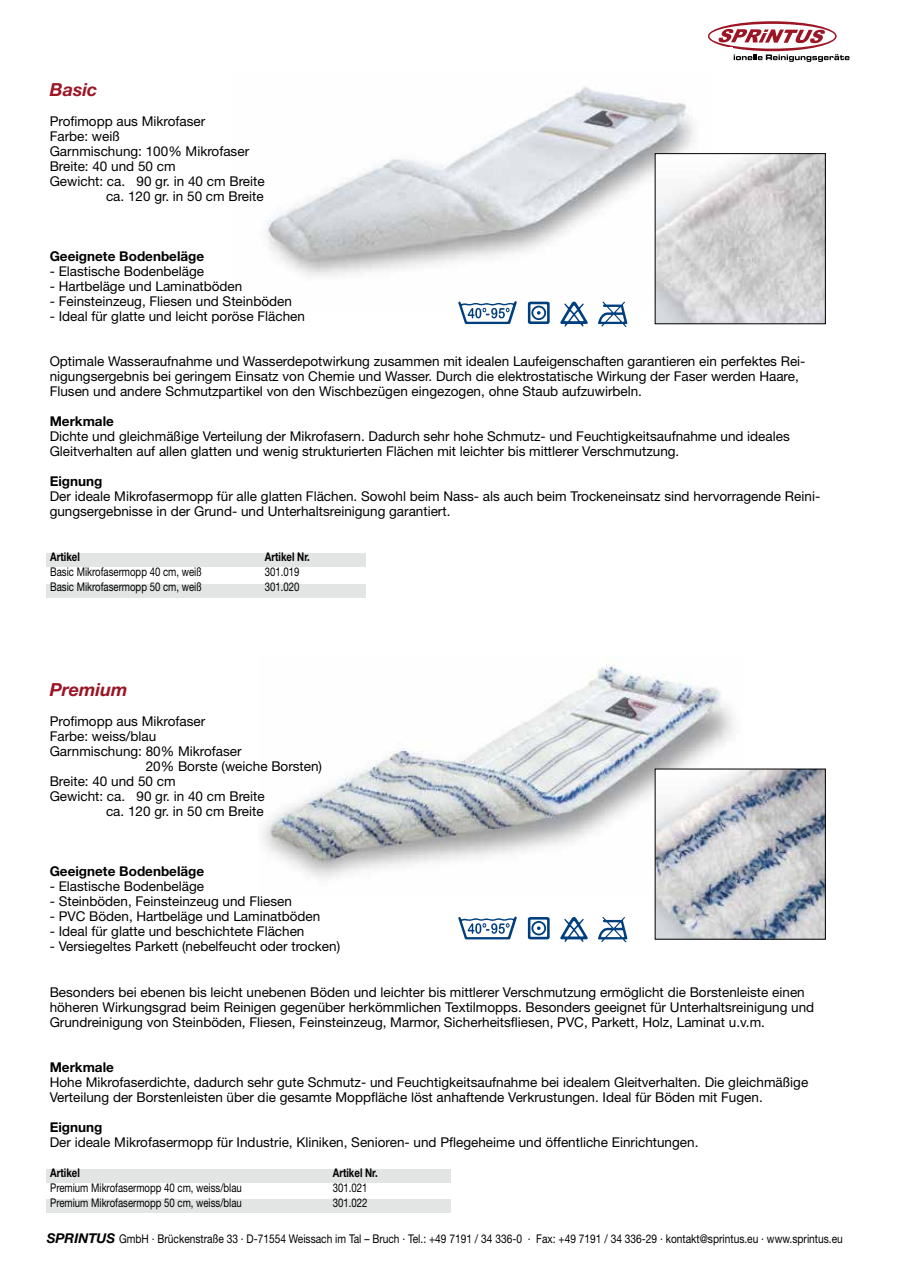
<style>
.page{position:relative;width:898px;height:1272px;background:#fff}
.page>*{position:absolute;margin:0;border:0;box-sizing:border-box;transform-origin:0 0}
.t1{font:italic 700 18px "Helvetica Neue";color:#9b1525}
.t2{font:13.5px/15px "Helvetica Neue";color:#000}
.t3{font:700 13.5px "Helvetica Neue";color:#000}
.t4{font:12px/15px "Helvetica Neue";color:#000;scale:.8 1}
.t5{font:12px "Helvetica Neue";color:#000;scale:.85 1}
.t6{font:700 12px "Helvetica Neue";color:#000;scale:.8 1}
.s1{font-weight:700;font-style:italic;font-size:13.5px}
</style>
<div class="page">
<svg style="left:708px;top:21px;width:141px;height:41px"></svg>
<div style="left:220px;top:47px;width:512px;height:265px;background:#fff"></div>
<img style="left:267px;top:87px;width:426px;height:223px">
<img style="left:262px;top:664px;width:473px;height:214px">
<div style="left:47px;top:584px;width:319px;height:13px;background:#e3e4e4"></div>
<div style="left:47px;top:1199px;width:404px;height:13px;background:#e3e4e4"></div>
<div style="left:47px;top:554px;width:319px;height:13px;background:#e3e4e4"></div>
<div style="left:47px;top:1169px;width:404px;height:13px;background:#e3e4e4"></div>
<img style="left:656px;top:770px;width:167px;height:167px">
<img style="left:656px;top:155px;width:167px;height:167px">
<svg style="left:458px;top:916px;width:58px;height:23px"></svg>
<svg style="left:598px;top:917px;width:29px;height:25px"></svg>
<svg style="left:560px;top:917px;width:27px;height:24px"></svg>
<svg style="left:527px;top:917px;width:22px;height:22px"></svg>
<svg style="left:458px;top:301px;width:58px;height:23px"></svg>
<svg style="left:597px;top:301px;width:30px;height:26px"></svg>
<svg style="left:560px;top:301px;width:27px;height:25px"></svg>
<svg style="left:527px;top:301px;width:22px;height:23px"></svg>
<h1 class="t1" style="left:50px;top:78px;width:49px">Basic</h1>
<p class="t2" style="left:50px;top:114px;width:157px">Profimopp aus Mikrofaser</p>
<p class="t2" style="left:50px;top:129px;width:72px">Farbe: weiß</p>
<p class="t2" style="left:50px;top:144px;width:201px">Garnmischung: 100% Mikrofaser</p>
<p class="t2" style="left:50px;top:159px;width:127px">Breite: 40 und 50 cm</p>
<p class="t2" style="left:50px;top:174px;width:216px">Gewicht: ca. 90 gr. in 40 cm Breite</p>
<p class="t2" style="left:106px;top:189px;width:159px">ca. 120 gr. in 50 cm Breite</p>
<p class="t3" style="left:50px;top:248px;width:156px">Geeignete Bodenbeläge</p>
<p class="t2" style="left:50px;top:264px;width:156px">- Elastische Bodenbeläge</p>
<p class="t2" style="left:50px;top:278px;width:194px">- Hartbeläge und Laminatböden</p>
<p class="t2" style="left:50px;top:293px;width:244px">- Feinsteinzeug, Fliesen und Steinböden</p>
<p class="t2" style="left:50px;top:308px;width:257px">- Ideal für glatte und leicht poröse Flächen</p>
<p class="t2" style="left:50px;top:353px;width:757px">Optimale Wasseraufnahme und Wasserdepotwirkung zusammen mit idealen Laufeigenschaften garantieren ein perfektes Rei&shy;nigungsergebnis bei geringem Einsatz von Chemie und Wasser. Durch die elektrostatische Wirkung der Faser werden Haare,<br>Flusen und andere Schmutzpartikel von den Wischbezügen eingezogen, ohne Staub aufzuwirbeln.</p>
<p class="t3" style="left:50px;top:413px;width:66px">Merkmale</p>
<p class="t2" style="left:50px;top:428px;width:741px">Dichte und gleichmäßige Verteilung der Mikrofasern. Dadurch sehr hohe Schmutz- und Feuchtigkeitsaufnahme und ideales<br>Gleitverhalten auf allen glatten und wenig strukturierten Flächen mit leichter bis mittlerer Verschmutzung.</p>
<p class="t3" style="left:50px;top:473px;width:54px">Eignung</p>
<p class="t2" style="left:50px;top:488px;width:771px">Der ideale Mikrofasermopp für alle glatten Flächen. Sowohl beim Nass- als auch beim Trockeneinsatz sind hervorragende Reini&shy;gungsergebnisse in der Grund- und Unterhaltsreinigung garantiert.</p>
<p class="t6" style="left:50px;top:549px;width:39px">Artikel</p>
<p class="t4" style="left:50px;top:564px;width:191px">Basic Mikrofasermopp 40 cm, weiß<br>Basic Mikrofasermopp 50 cm, weiß</p>
<p class="t6" style="left:265px;top:549px;width:58px">Artikel Nr.</p>
<p class="t4" style="left:265px;top:564px;width:45px">301.019<br>301.020</p>
<h1 class="t1" style="left:50px;top:678px;width:79px">Premium</h1>
<p class="t2" style="left:50px;top:714px;width:157px">Profimopp aus Mikrofaser</p>
<p class="t2" style="left:50px;top:729px;width:108px">Farbe: weiss/blau</p>
<p class="t2" style="left:50px;top:744px;width:193px">Garnmischung: 80% Mikrofaser</p>
<p class="t2" style="left:146px;top:759px;width:178px">20% Borste (weiche Borsten)</p>
<p class="t2" style="left:50px;top:774px;width:127px">Breite: 40 und 50 cm</p>
<p class="t2" style="left:50px;top:789px;width:216px">Gewicht: ca. 90 gr. in 40 cm Breite</p>
<p class="t2" style="left:106px;top:804px;width:159px">ca. 120 gr. in 50 cm Breite</p>
<p class="t3" style="left:50px;top:863px;width:156px">Geeignete Bodenbeläge</p>
<p class="t2" style="left:50px;top:878px;width:156px">- Elastische Bodenbeläge</p>
<p class="t2" style="left:50px;top:893px;width:244px">- Steinböden, Feinsteinzeug und Fliesen</p>
<p class="t2" style="left:50px;top:908px;width:272px">- PVC Böden, Hartbeläge und Laminatböden</p>
<p class="t2" style="left:50px;top:923px;width:256px">- Ideal für glatte und beschichtete Flächen</p>
<p class="t2" style="left:50px;top:938px;width:292px">- Versiegeltes Parkett (nebelfeucht oder trocken)</p>
<p class="t2" style="left:50px;top:983px;width:765px">Besonders bei ebenen bis leicht unebenen Böden und leichter bis mittlerer Verschmutzung ermöglicht die Borstenleiste einen höheren Wirkungsgrad beim Reinigen gegenüber herkömmlichen Textilmopps. Besonders geeignet für Unterhaltsreinigung und<br>Grundreinigung von Steinböden, Fliesen, Feinsteinzeug, Marmor, Sicherheitsfliesen, PVC, Parkett, Holz, Laminat u.v.m.</p>
<p class="t3" style="left:50px;top:1058px;width:66px">Merkmale</p>
<p class="t2" style="left:50px;top:1073px;width:759px">Hohe Mikrofaserdichte, dadurch sehr gute Schmutz- und Feuchtigkeitsaufnahme bei idealem Gleitverhalten. Die gleichmäßige<br>Verteilung der Borstenleisten über die gesamte Moppfläche löst anhaftende Verkrustungen. Ideal für Böden mit Fugen.</p>
<p class="t3" style="left:50px;top:1118px;width:54px">Eignung</p>
<p class="t2" style="left:50px;top:1133px;width:650px">Der ideale Mikrofasermopp für Industrie, Kliniken, Senioren- und Pflegeheime und öffentliche Einrichtungen.</p>
<p class="t6" style="left:50px;top:1164px;width:39px">Artikel</p>
<p class="t4" style="left:50px;top:1179px;width:241px">Premium Mikrofasermopp 40 cm, weiss/blau<br>Premium Mikrofasermopp 50 cm, weiss/blau</p>
<p class="t6" style="left:332px;top:1164px;width:58px">Artikel Nr.</p>
<p class="t4" style="left:332px;top:1179px;width:45px">301.021<br>301.022</p>
<p class="t5" style="left:47px;top:1231px;width:937px"><span class="s1">SPRINTUS</span> GmbH · Brückenstraße 33 · D-71554 Weissach im Tal – Bruch · Tel.: +49 7191 / 34 336-0 · Fax: +49 7191 / 34 336-29 · kontakt@sprintus.eu · www.sprintus.eu</p>
</div>
